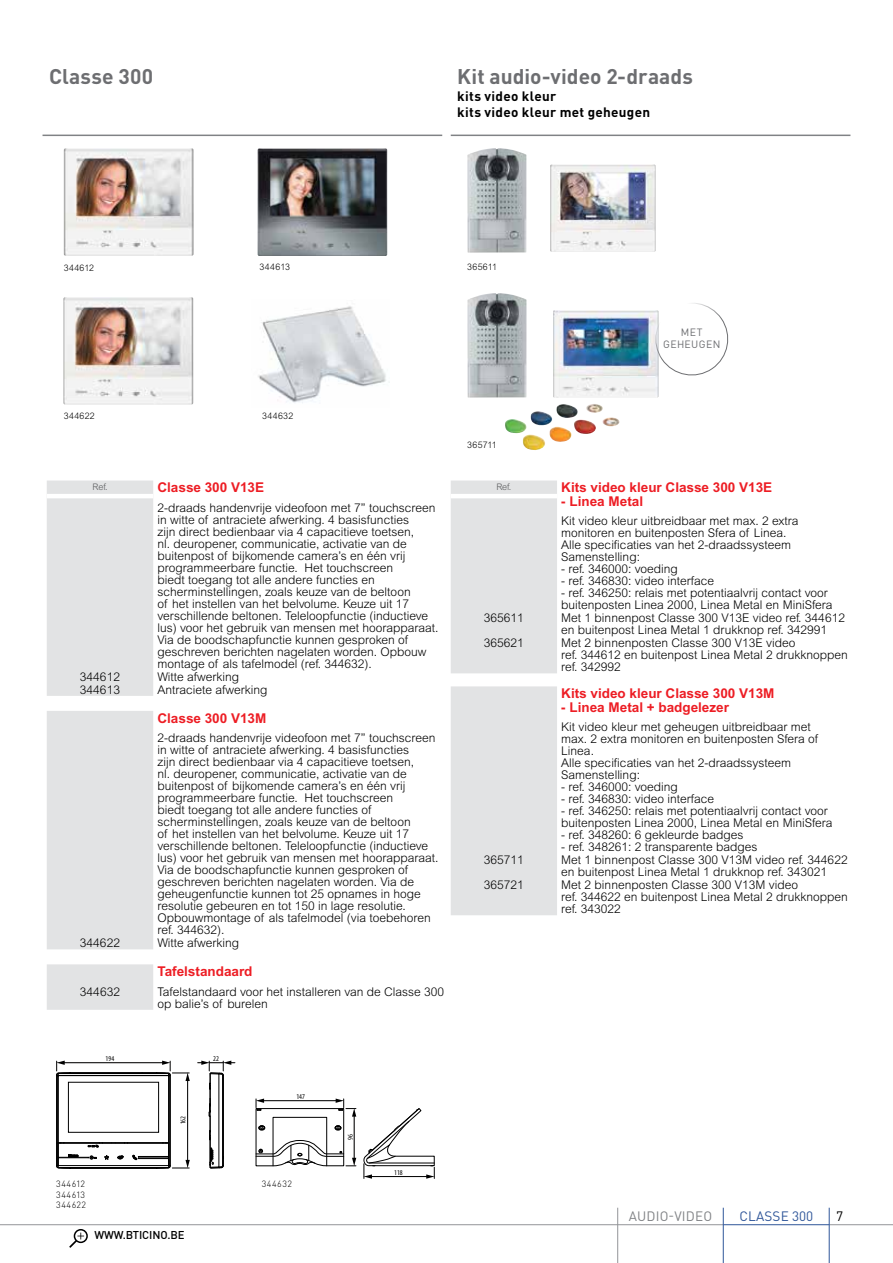
<style>
.page{position:relative;width:893px;height:1263px;background:#fff}
.page>*{position:absolute;margin:0;border:0;box-sizing:border-box;transform-origin:0 0}
.t1{font:700 21px "DIN Pro";color:#6d6e71}
.t2{font:700 13.5px "Arial MT Std";color:#ed1d24}
.t3{font:700 13.5px/16.5px "DIN Pro";letter-spacing:.025em;color:#000}
.t4{font:13.5px "DIN Pro";letter-spacing:.01em;color:#808285}
.t5{font:13.5px "DIN Pro";letter-spacing:.01em;color:#2f5699}
.t6{font:13.5px "DIN Pro";color:#000}
.t7{font:300 12px/12px "Arial MT Std";color:#000}
.t8{font:500 11.25px "DIN Pro";letter-spacing:-.01em;color:#000}
.t9{font:10.5px/12px "DIN Pro";letter-spacing:.035em;color:#6d6e71;text-align:center}
.t10{font:300 9px "Arial MT Std";letter-spacing:.035em;color:#000}
.t11{font:300 9px/10.5px "DIN";letter-spacing:.055em;color:#000}
.t12{font:300 9px "Arial MT Std";letter-spacing:-.01em;color:#58595b}
.t13{font:condensed 7.35px "Myriad Pro";color:#000}
</style>
<div class="page">
<hr style="left:0;top:1224px;width:723px;height:1px;background:#939598">
<div style="left:74px;top:1229px;width:14px;height:14px;border:2px solid #000;border-radius:50%"></div>
<svg style="left:69px;top:1232px;width:15px;height:16px"></svg>
<hr style="left:723px;top:1224px;width:106px;height:1px;background:#2f5699">
<hr style="left:829px;top:1224px;width:64px;height:1px;background:#939598">
<hr style="left:617px;top:1208px;width:1px;height:55px;background:#939598">
<hr style="left:829px;top:1208px;width:1px;height:55px;background:#2f5699">
<hr style="left:723px;top:1208px;width:1px;height:55px;background:#2f5699">
<hr style="left:43px;top:135px;width:399px;height:1px;background:#808285">
<hr style="left:451px;top:135px;width:399px;height:1px;background:#808285">
<div style="left:47px;top:480px;width:106px;height:216px;background:#e2e3e4"></div>
<hr style="left:47px;top:494px;width:106px;height:4px;background:#fff">
<div style="left:47px;top:711px;width:106px;height:238px;background:#e2e3e4"></div>
<div style="left:47px;top:964px;width:106px;height:46px;background:#e2e3e4"></div>
<img style="left:257px;top:148px;width:130px;height:108px">
<img style="left:64px;top:148px;width:130px;height:108px">
<img style="left:63px;top:297px;width:130px;height:107px">
<svg style="left:198px;top:1060px;width:37px;height:109px"></svg>
<svg style="left:56px;top:1060px;width:134px;height:109px"></svg>
<div style="left:68px;top:1082px;width:91px;height:50px;background:#fff"></div>
<div style="left:68px;top:1082px;width:91px;height:50px;border:1px solid #000"></div>
<svg style="left:363px;top:1108px;width:72px;height:71px"></svg>
<svg style="left:255px;top:1098px;width:101px;height:69px"></svg>
<div style="left:451px;top:480px;width:106px;height:193px;background:#e2e3e4"></div>
<hr style="left:451px;top:494px;width:106px;height:4px;background:#fff">
<div style="left:451px;top:686px;width:106px;height:229px;background:#e2e3e4"></div>
<img style="left:467px;top:148px;width:59px;height:105px">
<img style="left:467px;top:293px;width:59px;height:105px">
<img style="left:550px;top:164px;width:106px;height:88px">
<img style="left:553px;top:310px;width:106px;height:88px">
<svg style="left:651px;top:303px;width:78px;height:77px"></svg>
<img style="left:505px;top:404px;width:115px;height:46px">
<img style="left:258px;top:306px;width:132px;height:97px">
<h1 class="t1" style="left:49px;top:59px;width:106px">Classe 300</h1>
<h1 class="t1" style="left:457px;top:59px;width:237px">Kit audio-video 2-draads</h1>
<p class="t3" style="left:457px;top:86px;width:195px">kits video kleur<br>kits video kleur met geheugen</p>
<p class="t10" style="left:64px;top:263px;width:32px">344612</p>
<p class="t10" style="left:260px;top:262px;width:32px">344613</p>
<p class="t10" style="left:467px;top:262px;width:31px">365611</p>
<p class="t10" style="left:64px;top:411px;width:33px">344622</p>
<p class="t10" style="left:262px;top:411px;width:33px">344632</p>
<p class="t10" style="left:467px;top:440px;width:31px">365711</p>
<p class="t9" style="left:663px;top:326px;width:59px">MET<br>GEHEUGEN</p>
<p class="t12" style="left:92px;top:482px;width:17px">Ref.</p>
<p class="t2" style="left:157px;top:480px;width:108px">Classe 300 V13E</p>
<p class="t7" style="left:157px;top:502px;width:282px">2-draads handenvrije videofoon met 7” touchscreen in witte of antraciete afwerking. 4 basisfuncties<br>zijn direct bedienbaar via 4 capacitieve toetsen,<br>nl. deuropener, communicatie, activatie van de buitenpost of bijkomende camera’s en één vrij programmeerbare functie. Het touchscreen<br>biedt toegang tot alle andere functies en scherminstellingen, zoals keuze van de beltoon<br>of het instellen van het belvolume. Keuze uit 17 verschillende beltonen. Teleloopfunctie (inductieve lus) voor het gebruik van mensen met hoorapparaat.<br>Via de boodschapfunctie kunnen gesproken of geschreven berichten nagelaten worden. Opbouw montage of als tafelmodel (ref. 344632).</p>
<p class="t7" style="left:80px;top:670px;width:42px">344612</p>
<p class="t7" style="left:157px;top:670px;width:83px">Witte afwerking</p>
<p class="t7" style="left:80px;top:683px;width:42px">344613</p>
<p class="t7" style="left:157px;top:683px;width:112px">Antraciete afwerking</p>
<p class="t2" style="left:157px;top:710px;width:110px">Classe 300 V13M</p>
<p class="t7" style="left:157px;top:732px;width:282px">2-draads handenvrije videofoon met 7” touchscreen in witte of antraciete afwerking. 4 basisfuncties<br>zijn direct bedienbaar via 4 capacitieve toetsen,<br>nl. deuropener, communicatie, activatie van de buitenpost of bijkomende camera’s en één vrij programmeerbare functie. Het touchscreen<br>biedt toegang tot alle andere functies of scherminstellingen, zoals keuze van de beltoon<br>of het instellen van het belvolume. Keuze uit 17 verschillende beltonen. Teleloopfunctie (inductieve lus) voor het gebruik van mensen met hoorapparaat.<br>Via de boodschapfunctie kunnen gesproken of geschreven berichten nagelaten worden. Via de geheugenfunctie kunnen tot 25 opnames in hoge resolutie gebeuren en tot 150 in lage resolutie.<br>Opbouwmontage of als tafelmodel (via toebehoren ref. 344632).</p>
<p class="t7" style="left:80px;top:937px;width:42px">344622</p>
<p class="t7" style="left:157px;top:937px;width:83px">Witte afwerking</p>
<p class="t2" style="left:157px;top:964px;width:97px">Tafelstandaard</p>
<p class="t7" style="left:80px;top:985px;width:42px">344632</p>
<p class="t7" style="left:157px;top:985px;width:288px">Tafelstandaard voor het installeren van de Classe 300 op balie’s of burelen</p>
<p class="t13" style="left:106px;top:1054px;width:10px">194</p>
<p class="t13" style="left:213px;top:1054px;width:7px">22</p>
<p class="t13" style="left:179px;top:1124px;width:10px;rotate:-90deg">162</p>
<p class="t13" style="left:296px;top:1092px;width:10px">147</p>
<p class="t11" style="left:56px;top:1179px;width:32px">344612<br>344613<br>344622</p>
<p class="t11" style="left:262px;top:1179px;width:32px">344632</p>
<p class="t8" style="left:94px;top:1226px;width:92px">WWW.BTICINO.BE</p>
<p class="t13" style="left:346px;top:1140px;width:7px;rotate:-90deg">96</p>
<p class="t13" style="left:394px;top:1168px;width:10px">118</p>
<p class="t12" style="left:496px;top:482px;width:17px">Ref.</p>
<p class="t2" style="left:561px;top:480px;width:212px">Kits video kleur Classe 300 V13E</p>
<p class="t2" style="left:561px;top:493px;width:83px">- Linea Metal</p>
<p class="t7" style="left:561px;top:515px;width:239px">Kit video kleur uitbreidbaar met max. 2 extra monitoren en buitenposten Sfera of Linea.<br>Alle specificaties van het 2-draadssysteem Samenstelling:</p>
<p class="t7" style="left:561px;top:563px;width:118px">- ref. 346000: voeding</p>
<p class="t7" style="left:561px;top:575px;width:154px">- ref. 346830: video interface</p>
<p class="t7" style="left:561px;top:587px;width:273px">- ref. 346250: relais met potentiaalvrij contact voor buitenposten Linea 2000, Linea Metal en MiniSfera</p>
<p class="t7" style="left:484px;top:612px;width:42px">365611</p>
<p class="t7" style="left:561px;top:612px;width:285px">Met 1 binnenpost Classe 300 V13E video ref. 344612 en buitenpost Linea Metal 1 drukknop ref. 342991</p>
<p class="t7" style="left:484px;top:637px;width:42px">365621</p>
<p class="t7" style="left:561px;top:637px;width:288px">Met 2 binnenposten Classe 300 V13E video<br>ref. 344612 en buitenpost Linea Metal 2 drukknoppen ref. 342992</p>
<p class="t2" style="left:561px;top:686px;width:215px">Kits video kleur Classe 300 V13M</p>
<p class="t2" style="left:561px;top:699px;width:169px">- Linea Metal + badgelezer</p>
<p class="t7" style="left:561px;top:721px;width:258px">Kit video kleur met geheugen uitbreidbaar met max. 2 extra monitoren en buitenposten Sfera of<br>Linea.<br>Alle specificaties van het 2-draadssysteem<br>Samenstelling:</p>
<p class="t7" style="left:561px;top:781px;width:118px">- ref. 346000: voeding</p>
<p class="t7" style="left:561px;top:793px;width:154px">- ref. 346830: video interface</p>
<p class="t7" style="left:561px;top:805px;width:273px">- ref. 346250: relais met potentiaalvrij contact voor buitenposten Linea 2000, Linea Metal en MiniSfera</p>
<p class="t7" style="left:561px;top:829px;width:184px">- ref. 348260: 6 gekleurde badges</p>
<p class="t7" style="left:561px;top:841px;width:198px">- ref. 348261: 2 transparente badges</p>
<p class="t7" style="left:484px;top:854px;width:42px">365711</p>
<p class="t7" style="left:561px;top:854px;width:288px">Met 1 binnenpost Classe 300 V13M video ref. 344622 en buitenpost Linea Metal 1 drukknop ref. 343021</p>
<p class="t7" style="left:484px;top:879px;width:42px">365721</p>
<p class="t7" style="left:561px;top:879px;width:288px">Met 2 binnenposten Classe 300 V13M video<br>ref. 344622 en buitenpost Linea Metal 2 drukknoppen ref. 343022</p>
<p class="t4" style="left:629px;top:1205px;width:85px">AUDIO-VIDEO</p>
<p class="t5" style="left:740px;top:1205px;width:75px">CLASSE 300</p>
<p class="t6" style="left:836px;top:1205px;width:9px">7</p>
</div>
